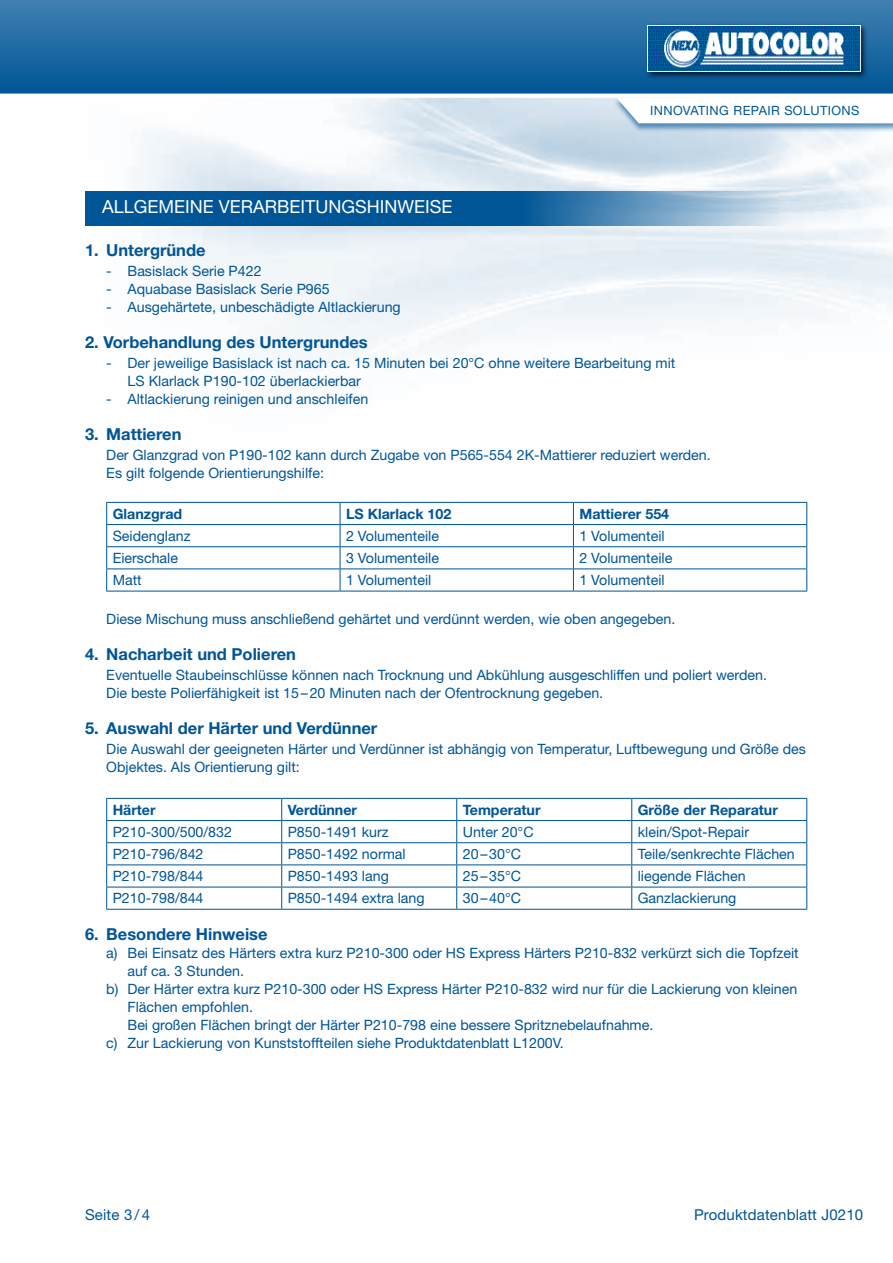
<style>
.page{position:relative;width:893px;height:1263px;background:#fff}
.page>*{position:absolute;margin:0;border:0;box-sizing:border-box;transform-origin:0 0}
.t1{font:18px "Helvetica Neue LT Std";color:#fff}
.t2{font:700 16.5px "Helvetica Neue LT Std";color:#005596}
.t3{font:15px "Helvetica Neue LT Std";letter-spacing:.01em;color:#005596}
.t4{font:14.25px/18px "Helvetica Neue LT Std";color:#005596}
.t5{font:700 14.25px "Helvetica Neue LT Std";color:#005596}
.t6{font:12.75px "Helvetica Neue LT Std";letter-spacing:.055em;color:#005596}
</style>
<div class="page">
<img style="left:85px;top:98px;width:808px;height:812px">
<div style="left:0;top:0;width:893px;height:94px;background:linear-gradient(to bottom,#4180b1,#005596)"></div>
<div style="left:645px;top:23px;width:223px;height:57px;background:#000;opacity:.75"></div>
<img style="left:648px;top:26px;width:213px;height:46px">
<div style="left:612px;top:97px;width:281px;height:35px;background:#005596;opacity:.6"></div>
<svg style="left:617px;top:98px;width:276px;height:25px"></svg>
<svg style="left:85px;top:191px;width:723px;height:34px;background:#2f74a9"></svg>
<svg style="left:106px;top:503px;width:1px;height:88px"></svg>
<hr style="left:106px;top:502px;width:234px;height:1px;background:#005596">
<hr style="left:340px;top:502px;width:233px;height:1px;background:#005596">
<hr style="left:573px;top:502px;width:234px;height:1px;background:#005596">
<svg style="left:340px;top:503px;width:1px;height:88px"></svg>
<svg style="left:573px;top:503px;width:1px;height:88px"></svg>
<svg style="left:806px;top:503px;width:1px;height:88px"></svg>
<hr style="left:106px;top:524px;width:234px;height:1px;background:#005596">
<hr style="left:340px;top:524px;width:233px;height:1px;background:#005596">
<hr style="left:573px;top:524px;width:234px;height:1px;background:#005596">
<hr style="left:106px;top:546px;width:234px;height:1px;background:#005596">
<hr style="left:340px;top:546px;width:233px;height:1px;background:#005596">
<hr style="left:573px;top:546px;width:234px;height:1px;background:#005596">
<hr style="left:106px;top:568px;width:234px;height:1px;background:#005596">
<hr style="left:340px;top:568px;width:233px;height:1px;background:#005596">
<hr style="left:573px;top:568px;width:234px;height:1px;background:#005596">
<hr style="left:106px;top:591px;width:234px;height:1px;background:#005596">
<hr style="left:340px;top:591px;width:233px;height:1px;background:#005596">
<hr style="left:573px;top:591px;width:234px;height:1px;background:#005596">
<svg style="left:106px;top:799px;width:1px;height:110px"></svg>
<hr style="left:106px;top:798px;width:176px;height:1px;background:#005596">
<hr style="left:282px;top:798px;width:175px;height:1px;background:#005596">
<hr style="left:457px;top:798px;width:175px;height:1px;background:#005596">
<hr style="left:632px;top:798px;width:175px;height:1px;background:#005596">
<svg style="left:281px;top:799px;width:1px;height:110px"></svg>
<svg style="left:456px;top:799px;width:1px;height:110px"></svg>
<svg style="left:631px;top:799px;width:1px;height:110px"></svg>
<svg style="left:806px;top:799px;width:1px;height:110px"></svg>
<hr style="left:106px;top:820px;width:176px;height:1px;background:#005596">
<hr style="left:282px;top:820px;width:175px;height:1px;background:#005596">
<hr style="left:457px;top:820px;width:175px;height:1px;background:#005596">
<hr style="left:632px;top:820px;width:175px;height:1px;background:#005596">
<hr style="left:106px;top:842px;width:176px;height:1px;background:#005596">
<hr style="left:282px;top:842px;width:175px;height:1px;background:#005596">
<hr style="left:457px;top:842px;width:175px;height:1px;background:#005596">
<hr style="left:632px;top:842px;width:175px;height:1px;background:#005596">
<hr style="left:106px;top:864px;width:176px;height:1px;background:#005596">
<hr style="left:282px;top:864px;width:175px;height:1px;background:#005596">
<hr style="left:457px;top:864px;width:175px;height:1px;background:#005596">
<hr style="left:632px;top:864px;width:175px;height:1px;background:#005596">
<hr style="left:106px;top:887px;width:176px;height:1px;background:#005596">
<hr style="left:282px;top:887px;width:175px;height:1px;background:#005596">
<hr style="left:457px;top:887px;width:175px;height:1px;background:#005596">
<hr style="left:632px;top:887px;width:175px;height:1px;background:#005596">
<hr style="left:106px;top:909px;width:176px;height:1px;background:#005596">
<hr style="left:282px;top:909px;width:175px;height:1px;background:#005596">
<hr style="left:457px;top:909px;width:175px;height:1px;background:#005596">
<hr style="left:632px;top:909px;width:175px;height:1px;background:#005596">
<p class="t6" style="left:650px;top:103px;width:209px">Innovati ng Repair Solutions</p>
<p class="t1" style="left:102px;top:196px;width:352px">Allgemeine Verarbeitungshinweise</p>
<p class="t2" style="left:85px;top:239px;width:122px">1. Untergründe</p>
<p class="t4" style="left:106px;top:261px;width:157px">- Basislack Serie P422</p>
<p class="t4" style="left:106px;top:279px;width:225px">- Aquabase Basislack Serie P965</p>
<p class="t4" style="left:106px;top:297px;width:296px">- Ausgehärtete, unbeschädigte Altlackierung</p>
<p class="t2" style="left:85px;top:332px;width:284px">2. Vorbehandlung des Untergrundes</p>
<p class="t4" style="left:106px;top:354px;width:571px">- Der jeweilige Basislack ist nach ca. 15 Minuten bei 20°C ohne weitere Bearbeitung mit<br>LS Klarlack P190-102 überlackierbar</p>
<p class="t4" style="left:106px;top:390px;width:263px">- Altlackierung reinigen und anschleifen</p>
<p class="t2" style="left:85px;top:424px;width:98px">3. Mattieren</p>
<p class="t4" style="left:106px;top:446px;width:606px">Der Glanzgrad von P190-102 kann durch Zugabe von P565-554 2K-Mattierer reduziert werden.<br>Es gilt folgende Orientierungshilfe:</p>
<p class="t5" style="left:113px;top:505px;width:71px">Glanzgrad</p>
<p class="t5" style="left:346px;top:505px;width:107px">LS Klarlack 102</p>
<p class="t5" style="left:579px;top:505px;width:91px">Mattierer 554</p>
<p class="t4" style="left:113px;top:526px;width:79px">Seidenglanz</p>
<p class="t4" style="left:346px;top:526px;width:94px">2 Volumenteile</p>
<p class="t4" style="left:579px;top:526px;width:87px">1 Volumenteil</p>
<p class="t4" style="left:113px;top:549px;width:67px">Eierschale</p>
<p class="t4" style="left:346px;top:549px;width:94px">3 Volumenteile</p>
<p class="t4" style="left:579px;top:549px;width:94px">2 Volumenteile</p>
<p class="t4" style="left:113px;top:571px;width:31px">Matt</p>
<p class="t4" style="left:346px;top:571px;width:87px">1 Volumenteil</p>
<p class="t4" style="left:579px;top:571px;width:87px">1 Volumenteil</p>
<p class="t4" style="left:106px;top:609px;width:571px">Diese Mischung muss anschließend gehärtet und verdünnt werden, wie oben angegeben.</p>
<p class="t2" style="left:85px;top:643px;width:212px">4. Nacharbeit und Polieren</p>
<p class="t4" style="left:106px;top:665px;width:662px;text-indent:-21px">Eventuelle Staubeinschlüsse können nach Trocknung und Abkühlung ausgeschliffen und poliert werden.<br>Die beste Polierfähigkeit ist 15–20 Minuten nach der Ofentrocknung gegeben.</p>
<p class="t2" style="left:85px;top:718px;width:294px">5. Auswahl der Härter und Verdünner</p>
<p class="t4" style="left:106px;top:740px;width:701px">Die Auswahl der geeigneten Härter und Verdünner ist abhängig von Temperatur, Luftbewegung und Größe des<br>Objektes. Als Orientierung gilt:</p>
<p class="t5" style="left:113px;top:801px;width:45px">Härter</p>
<p class="t5" style="left:288px;top:801px;width:71px">Verdünner</p>
<p class="t5" style="left:463px;top:801px;width:79px">Temperatur</p>
<p class="t5" style="left:638px;top:801px;width:142px">Größe der Reparatur</p>
<p class="t4" style="left:113px;top:822px;width:121px">P210-300/500/832</p>
<p class="t4" style="left:288px;top:822px;width:103px">P850-1491 kurz</p>
<p class="t4" style="left:463px;top:822px;width:72px">Unter 20°C</p>
<p class="t4" style="left:638px;top:822px;width:113px">klein/Spot-Repair</p>
<p class="t4" style="left:113px;top:845px;width:92px">P210-796/842</p>
<p class="t4" style="left:288px;top:845px;width:120px">P850-1492 normal</p>
<p class="t4" style="left:463px;top:845px;width:60px">20–30°C</p>
<p class="t4" style="left:638px;top:845px;width:159px">Teile/senkrechte Flächen</p>
<p class="t4" style="left:113px;top:867px;width:92px">P210-798/844</p>
<p class="t4" style="left:288px;top:867px;width:103px">P850-1493 lang</p>
<p class="t4" style="left:463px;top:867px;width:60px">25–35°C</p>
<p class="t4" style="left:638px;top:867px;width:109px">liegende Flächen</p>
<p class="t4" style="left:113px;top:889px;width:92px">P210-798/844</p>
<p class="t4" style="left:288px;top:889px;width:138px">P850-1494 extra lang</p>
<p class="t4" style="left:463px;top:889px;width:60px">30–40°C</p>
<p class="t4" style="left:638px;top:889px;width:100px">Ganzlackierung</p>
<p class="t2" style="left:85px;top:923px;width:184px">6. Besondere Hinweise</p>
<p class="t4" style="left:106px;top:943px;width:694px">a) Bei Einsatz des Härters extra kurz P210-300 oder HS Express Härters P210-832 verkürzt sich die Topfzeit</p>
<p class="t4" style="left:128px;top:961px;width:118px">auf ca. 3 Stunden.</p>
<p class="t4" style="left:106px;top:979px;width:693px">b) Der Härter extra kurz P210-300 oder HS Express Härter P210-832 wird nur für die Lackierung von kleinen</p>
<p class="t4" style="left:128px;top:997px;width:127px">Flächen empfohlen.</p>
<p class="t4" style="left:128px;top:1015px;width:527px">Bei großen Flächen bringt der Härter P210-798 eine bessere Spritznebelaufnahme.</p>
<p class="t4" style="left:106px;top:1033px;width:459px">c) Zur Lackierung von Kunststoffteilen siehe Produktdatenblatt L1200V.</p>
<p class="t3" style="left:85px;top:1206px;width:66px">Seite 3 / 4</p>
<p class="t3" style="left:694px;top:1206px;width:171px">Produktdatenblatt J0210</p>
</div>
